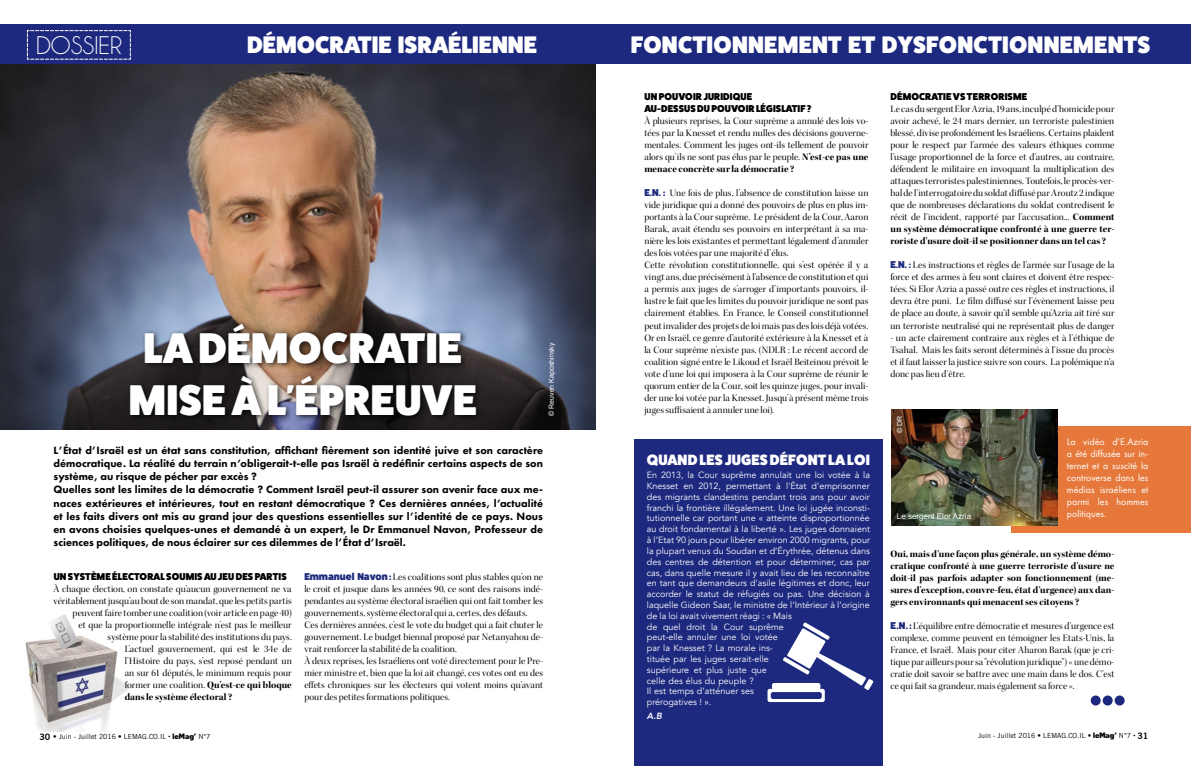
<style>
.page{position:relative;width:1191px;height:766px;background:#fff}
.page>*{position:absolute;margin:0;border:0;box-sizing:border-box;transform-origin:0 0}
.t1{font:800 43.1px/51.7px "Fat Frank";letter-spacing:.01em;color:#fff;text-align:center}
.t2{font:25.7px "Champagne&Limousines";color:#fff}
.t3{font:800 24px "Fat Frank";letter-spacing:.01em;color:#fff}
.t4{font:800 15px "Fat Frank";letter-spacing:.01em;color:#fff}
.t5{font:800 11px/13.2px "Futura PT";color:#000}
.t6{font:10px/12px "Kepler Std Disp";color:#000;text-align:justify}
.t7{font:10px/12px "Kepler Std Bold Disp";letter-spacing:.005em;color:#000}
.t8{font:10px/12px "Futura PT";color:#fff;text-align:justify}
.t9{font:800 10px/12px "Fat Frank";letter-spacing:.01em;color:#000}
.t10{font:9px/10.8px "Avenir";color:#fff}
.t11{font:italic 800 9px "Avenir";color:#fff}
.t12{font:8px "Arial";color:#fff}
.t13{font:7px "Trade Gothic LT";color:#000}
.t14{font:7px "Arial";color:#fff}
.s1{font-family:"Kepler Std Bold Disp"}
.s2{font-family:"Fat Frank";font-weight:800;color:#1f2d7e}
.s3{font-family:"Trade Gothic No.2";font-weight:700;font-size:9px}
.s4{font-family:"Helvetica"}
.s5{font-family:"Tabarra";font-weight:900}
.s6{font-family:"Helvetica";font-weight:700}
</style>
<div class="page">
<div style="left:1011px;top:425px;width:180px;height:107px;background:#e6783b"></div>
<img style="left:25px;top:614px;width:105px;height:117px">
<img style="left:0;top:64px;width:595px;height:365px">
<div style="left:0;top:25px;width:1191px;height:39px;background:#1d297f"></div>
<svg style="left:26px;top:30px;width:105px;height:30px"></svg>
<div style="left:127px;top:320px;width:356px;height:102px;background:#000;opacity:.75"></div>
<div style="left:634px;top:439px;width:248px;height:326px;background:#1d297f"></div>
<svg style="left:767px;top:622px;width:106px;height:79px"></svg>
<img style="left:891px;top:409px;width:166px;height:116px">
<div style="left:1090px;top:695px;width:10px;height:10px;background:#1d297f;border-radius:50%"></div>
<div style="left:1102px;top:695px;width:10px;height:10px;background:#1d297f;border-radius:50%"></div>
<div style="left:1114px;top:695px;width:10px;height:10px;background:#1d297f;border-radius:50%"></div>
<h2 class="t2" style="left:36px;top:32px;width:88px">DOSSIER</h2>
<h3 class="t3" style="left:247px;top:32px;width:291px">DÉMOCRATIE ISRAÉLIENNE</h3>
<h3 class="t3" style="left:630px;top:32px;width:521px">FONCTIONNEMENT ET DYSFONCTIONNEMENTS</h3>
<h1 class="t1" style="left:129px;top:322px;width:350px">LA DÉMOCRATIE<br>MISE À L'ÉPREUVE</h1>
<p class="t5" style="left:54px;top:443px;width:491px">L’État d’Israël est un état sans constitution, affichant fièrement son identité juive et son caractère démocratique. La réalité du terrain n’obligerait-t-elle pas Israël à redéfinir certains aspects de son système, au risque de pécher par excès ?<br>Quelles sont les limites de la démocratie ? Comment Israël peut-il assurer son avenir face aux me&shy;naces extérieures et intérieures, tout en restant démocratique ? Ces dernières années, l’actualité et les faits divers ont mis au grand jour des questions essentielles sur l’identité de ce pays. Nous en avons choisies quelques-unes et demandé à un expert, le Dr Emmanuel Navon, Professeur de sciences politiques, de nous éclairer sur ces dilemmes de l’État d’Israël.</p>
<p class="t9" style="left:54px;top:570px;width:234px">UN SYSTÈME ÉLECTORAL SOUMIS AU JEU DES PARTIS</p>
<p class="t6" style="left:54px;top:582px;width:240px;text-align:right">À chaque élection, on constate qu’aucun gouvernement ne va véritablement jusqu’au bout de son mandat, que les petits partis peuvent faire tomber une coalition (voir article en page 40)<br>et que la proportionnelle intégrale n’est pas le meilleur système pour la stabilité des institutions du pays.<br>L’actuel gouvernement, qui est le 34e de<br>l’Histoire du pays, s’est reposé pendant un<br>an sur 61 députés, le minimum requis pour<br>former une coalition. <span class="s1">Qu’est-ce qui bloque</span></p>
<p class="t7" style="left:125px;top:690px;width:109px">dans le système électoral ?</p>
<p class="t14" style="left:547px;top:416px;width:74px;rotate:-90deg">© Reuven Kaposhinsky</p>
<p class="t6" style="left:304px;top:570px;width:240px;text-align:left"><span class="s2">Emmanuel Navon:</span> Les coalitions sont plus stables qu’on ne le croit et jusque dans les années 90, ce sont des raisons indé&shy;pendantes au système électoral israélien qui ont fait tomber les gouvernements, système électoral qui a, certes, des défauts.<br>Ces dernières années, c’est le vote du budget qui a fait chuter le gouvernement. Le budget biennal proposé par Netanyahou de&shy;vrait renforcer la stabilité de la coalition.<br>À deux reprises, les Israéliens ont voté directement pour le Pre&shy;mier ministre et, bien que la loi ait changé, ces votes ont eu des effets chroniques sur les électeurs qui votent moins qu’avant pour des petites formations politiques.</p>
<p class="t9" style="left:644px;top:91px;width:168px">UN POUVOIR JURIDIQUE<br>AU-DESSUS DU POUVOIR LÉGISLATIF ?</p>
<p class="t6" style="left:644px;top:115px;width:225px">À plusieurs reprises, la Cour suprême a annulé des lois vo&shy;tées par la Knesset et rendu nulles des décisions gouverne&shy;mentales. Comment les juges ont-ils tellement de pouvoir alors qu’ils ne sont pas élus par le peuple. <span class="s1">N’est-ce pas une</span></p>
<p class="t7" style="left:644px;top:163px;width:151px">menace concrète sur la démocratie ?</p>
<p class="t6" style="left:644px;top:187px;width:225px;text-align:left"><span class="s2">E.N. :</span> Une fois de plus, l’absence de constitution laisse un vide juridique qui a donné des pouvoirs de plus en plus im&shy;portants à la Cour suprême. Le président de la Cour, Aaron Barak, avait étendu ses pouvoirs en interprétant à sa ma&shy;nière les lois existantes et permettant légalement d’annuler des lois votées par une majorité d’élus.<br>Cette révolution constitutionnelle, qui s’est opérée il y a vingt ans, due précisément à l'absence de constitution et qui a permis aux juges de s’arroger d’importants pouvoirs, il&shy;lustre le fait que les limites du pouvoir juridique ne sont pas clairement établies. En France, le Conseil constitutionnel peut invalider des projets de loi mais pas des lois déjà votées.<br>Or en Israël, ce genre d’autorité extérieure à la Knesset et à la Cour suprême n’existe pas. (NDLR : Le récent accord de coalition signé entre le Likoud et Israël Beiteinou prévoit le vote d’une loi qui imposera à la Cour suprême de réunir le quorum entier de la Cour, soit les quinze juges, pour invali&shy;der une loi votée par la Knesset. Jusqu’à présent même trois juges suffisaient à annuler une loi).</p>
<h3 class="t4" style="left:647px;top:451px;width:224px">QUAND LES JUGES DÉFONT LA LOI</h3>
<p class="t10" style="left:647px;top:470px;width:225px">En 2013, la Cour suprême annulait une loi votée à la Knesset en 2012, permettant à l'État d'emprisonner des migrants clandestins pendant trois ans pour avoir franchi la frontière illégalement. Une loi jugée inconsti&shy;tutionnelle car portant une « atteinte disproportionnée au droit fondamental à la liberté ». Les juges donnaient à l’Etat 90 jours pour libérer environ 2000 migrants, pour la plupart venus du Soudan et d’Érythrée, détenus dans des centres de détention et pour déterminer, cas par cas, dans quelle mesure il y avait lieu de les reconnaître en tant que demandeurs d'asile légitimes et donc, leur accorder le statut de réfugiés ou pas. Une décision à laquelle Gideon Saar, le ministre de l’Intérieur à l’origine de la loi avait vivement réagi : « Mais<br>de quel droit la Cour suprême<br>peut-elle annuler une loi votée<br>par la Knesset ? La morale ins-<br>tituée par les juges serait-elle<br>supérieure et plus juste que<br>celle des élus du peuple ?<br>Il est temps d’atténuer ses<br>prérogatives ! ».</p>
<p class="t11" style="left:647px;top:710px;width:16px">A.B</p>
<p class="t9" style="left:890px;top:91px;width:138px">DÉMOCRATIE VS TERRORISME</p>
<p class="t6" style="left:890px;top:103px;width:225px">Le cas du sergent Elor Azria, 19 ans, inculpé d'homicide pour avoir achevé, le 24 mars dernier, un terroriste palestinien blessé, divise profondément les Israéliens. Certains plaident pour le respect par l'armée des valeurs éthiques comme l'usage proportionnel de la force et d'autres, au contraire, défendent le militaire en invoquant la multiplication des attaques terroristes palestiniennes. Toutefois, le procès-ver&shy;bal de l'interrogatoire du soldat diffusé par Aroutz 2 indique que de nombreuses déclarations du soldat contredisent le récit de l'incident, rapporté par l'accusation... <span class="s1">Comment</span></p>
<p class="t7" style="left:890px;top:223px;width:225px">un système démocratique confronté à une guerre ter&shy;roriste d'usure doit-il se positionner dans un tel cas ?</p>
<p class="t6" style="left:890px;top:259px;width:225px"><span class="s2">E.N. :</span> Les instructions et règles de l'armée sur l'usage de la force et des armes à feu sont claires et doivent être respec&shy;tées. Si Elor Azria a passé outre ces règles et instructions, il devra être puni. Le film diffusé sur l'évènement laisse peu de place au doute, à savoir qu'il semble qu'Azria ait tiré sur un terroriste neutralisé qui ne représentait plus de danger</p>
<p class="t6" style="left:890px;top:331px;width:225px">- un acte clairement contraire aux règles et à l'éthique de Tsahal. Mais les faits seront déterminés à l'issue du procès et il faut laisser la justice suivre son cours. La polémique n'a donc pas lieu d'être.</p>
<p class="t14" style="left:895px;top:433px;width:19px;rotate:-90deg">© DR</p>
<p class="t12" style="left:897px;top:510px;width:76px">Le sergent Elor Azria</p>
<p class="t8" style="left:1067px;top:435px;width:83px">La vidéo d’E.Azria a été diffusée sur in&shy;ternet et a suscité la controverse dans les médias israéliens et parmi les hommes politiques.</p>
<p class="t7" style="left:890px;top:547px;width:225px;text-align:justify">Oui, mais d'une façon plus générale, un système démo&shy;cratique confronté à une guerre terroriste d'usure ne doit-il pas parfois adapter son fonctionnement (me&shy;sures d'exception, couvre-feu, état d'urgence) aux dan&shy;gers environnants qui menacent ses citoyens ?</p>
<p class="t6" style="left:890px;top:619px;width:225px"><span class="s2">E.N. :</span> L'équilibre entre démocratie et mesures d'urgence est complexe, comme peuvent en témoigner les Etats-Unis, la France, et Israël. Mais pour citer Aharon Barak (que je cri&shy;tique par ailleurs pour sa "révolution juridique") « une démo&shy;cratie doit savoir se battre avec une main dans le dos. C'est ce qui fait sa grandeur, mais également sa force ».</p>
<p class="t13" style="left:39px;top:732px;width:173px"><span class="s3">30</span> • Juin - Juillet 2016 • LEMAG.CO.IL <span class="s4">•</span> <span class="s5">leMag’</span> N°7</p>
<p class="t13" style="left:978px;top:731px;width:172px">Juin - Juillet 2016 • LEMAG.CO.IL • <span class="s5">leMag’</span> N°7 <span class="s6">•</span> <span class="s3">31</span></p>
</div>
